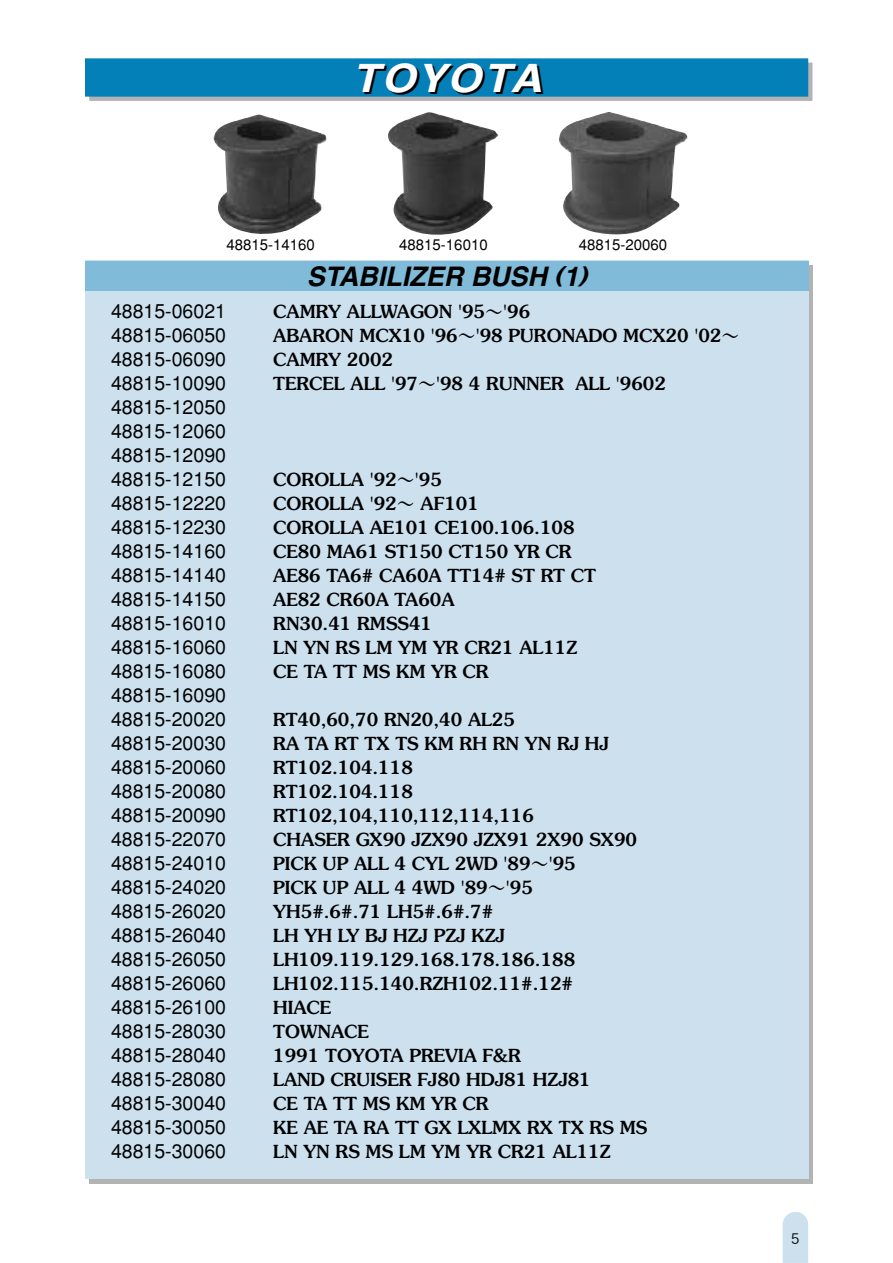
<style>
.page{position:relative;width:893px;height:1263px;background:#fff}
.page>*{position:absolute;margin:0;border:0;box-sizing:border-box;transform-origin:0 0}
.t1{font:italic 700 39.15px "Helvetica";letter-spacing:.03em;color:#fff;scale:1.11 1}
.t2{font:italic 700 27px "Helvetica";color:#000}
.t3{font:19.5px/24px "Helvetica";color:#000;text-align:justify}
.t4{font:500 18px/24px "Souvenir";color:#000}
.t5{font:15px "Helvetica";color:#000}
.t6{font:15px "DFPHS Gothic CID W3";color:#000}
.s1{font-size:21.6px}
.s2{font-size:21.3px}
.s3{font-family:"DFPHS Mincho CID W5";font-weight:400}
</style>
<div class="page">
<div style="left:89px;top:63px;width:723px;height:38px;background:#b3b3b3"></div>
<div style="left:85px;top:58px;width:723px;height:39px;background:#0380b7"></div>
<div style="left:85px;top:261px;width:723px;height:918px;background:#cce0ee"></div>
<div style="left:85px;top:261px;width:723px;height:30px;background:#80bbd9"></div>
<svg style="left:782px;top:1212px;width:26px;height:51px"></svg>
<img style="left:213px;top:114px;width:114px;height:120px">
<img style="left:388px;top:112px;width:110px;height:123px">
<img style="left:559px;top:112px;width:128px;height:122px">
<h1 class="t1" style="left:352px;top:54px;width:172px">TOYOTA</h1>
<p class="t5" style="left:226px;top:236px;width:90px">48815-14160</p>
<p class="t5" style="left:399px;top:236px;width:90px">48815-16010</p>
<p class="t5" style="left:579px;top:236px;width:90px">48815-20060</p>
<h2 class="t2" style="left:307px;top:260px;width:282px">STABILIZER BUSH <span class="s1">(</span>1<span class="s2">)</span></h2>
<p class="t3" style="left:111px;top:299px;width:116px">48815-06021<br>48815-06050<br>48815-06090<br>48815-10090<br>48815-12050<br>48815-12060<br>48815-12090<br>48815-12150<br>48815-12220<br>48815-12230<br>48815-14160<br>48815-14140<br>48815-14150<br>48815-16010<br>48815-16060<br>48815-16080<br>48815-16090<br>48815-20020<br>48815-20030<br>48815-20060<br>48815-20080<br>48815-20090<br>48815-22070<br>48815-24010<br>48815-24020<br>48815-26020<br>48815-26040<br>48815-26050<br>48815-26060<br>48815-26100<br>48815-28030<br>48815-28040<br>48815-28080<br>48815-30040<br>48815-30050<br>48815-30060</p>
<p class="t4" style="left:273px;top:299px;width:467px">CAMRY ALLWAGON '95<span class="s3">～</span>'96<br>ABARON MCX10 '96<span class="s3">～</span>'98 PURONADO MCX20 '02<span class="s3">～<br></span>CAMRY 2002<br>TERCEL ALL '97<span class="s3">～</span>'98 4 RUNNER ALL '9602</p>
<p class="t4" style="left:273px;top:467px;width:324px">COROLLA '92<span class="s3">～</span>'95<br>COROLLA '92<span class="s3">～</span> AF101<br>COROLLA AE101 CE100.106.108<br>CE80 MA61 ST150 CT150 YR CR<br>AE86 TA6# CA60A TT14# ST RT CT<br>AE82 CR60A TA60A<br>RN30.41 RMSS41<br>LN YN RS LM YM YR CR21 AL11Z<br>CE TA TT MS KM YR CR</p>
<p class="t4" style="left:273px;top:707px;width:375px">RT40,60,70 RN20,40 AL25<br>RA TA RT TX TS KM RH RN YN RJ HJ<br>RT102.104.118<br>RT102.104.118<br>RT102,104,110,112,114,116<br>CHASER GX90 JZX90 JZX91 2X90 SX90<br>PICK UP ALL 4 CYL 2WD '89<span class="s3">～</span>'95<br>PICK UP ALL 4 4WD '89<span class="s3">～</span>'95<br>YH5#.6#.71 LH5#.6#.7#<br>LH YH LY BJ HZJ PZJ KZJ<br>LH109.119.129.168.178.186.188<br>LH102.115.140.RZH102.11#.12#<br>HIACE<br>TOWNACE<br>1991 TOYOTA PREVIA F&amp;R<br>LAND CRUISER FJ80 HDJ81 HZJ81<br>CE TA TT MS KM YR CR<br>KE AE TA RA TT GX LXLMX RX TX RS MS<br>LN YN RS MS LM YM YR CR21 AL11Z</p>
<p class="t6" style="left:791px;top:1230px;width:10px">5</p>
</div>
